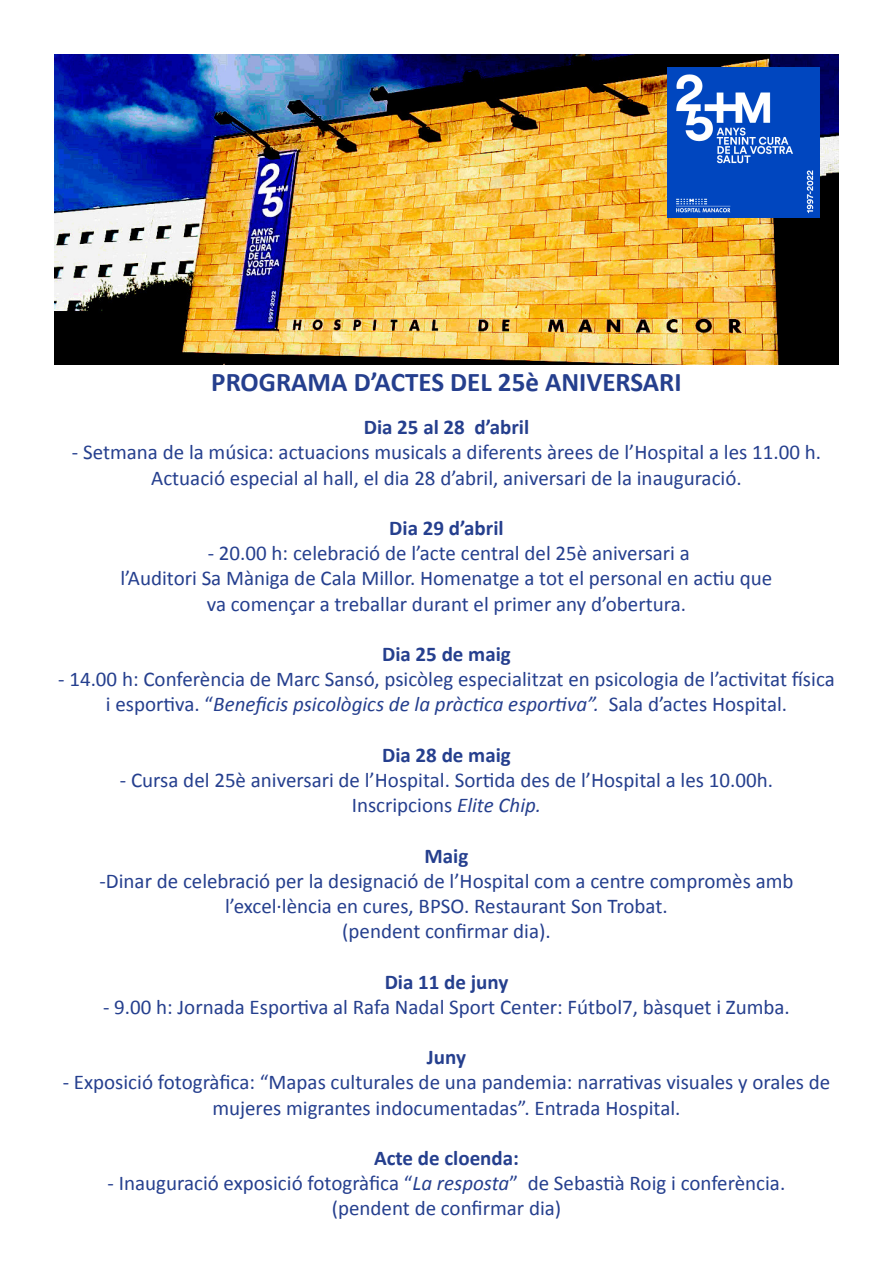
<style>
.page{position:relative;width:893px;height:1263px;background:#fff}
.page>*{position:absolute;margin:0;border:0;box-sizing:border-box;transform-origin:0 0}
.t1{font:700 27px "Calibri";color:#253f8e}
.t2{font:21px/25.2px "Calibri";color:#253f8e;text-align:center}
.t3{font:700 21px "Calibri";color:#253f8e}
.s1{font-style:italic}
</style>
<div class="page">
<img style="left:54px;top:54px;width:785px;height:310px">
<img style="left:667px;top:67px;width:152px;height:151px">
<p class="t1" style="left:211px;top:365px;width:472px">PROGRAMA D’ACTES DEL 25è ANIVERSARI</p>
<p class="t3" style="left:364px;top:414px;width:167px">Dia 25 al 28 d’abril</p>
<p class="t2" style="left:72px;top:439px;width:751px">- Setmana de la música: actuacions musicals a diferents àrees de l’Hospital a les 11.00 h.</p>
<p class="t2" style="left:151px;top:464px;width:592px">Actuació especial al hall, el dia 28 d’abril, aniversari de la inauguració.</p>
<p class="t3" style="left:389px;top:515px;width:116px">Dia 29 d’abril</p>
<p class="t2" style="left:208px;top:540px;width:484px">- 20.00 h: celebració de l’acte central del 25è aniversari a</p>
<p class="t2" style="left:120px;top:565px;width:653px">l’Auditori Sa Màniga de Cala Millor. Homenatge a tot el personal en actiu que</p>
<p class="t2" style="left:207px;top:590px;width:481px">va començar a treballar durant el primer any d’obertura.</p>
<p class="t3" style="left:382px;top:641px;width:130px">Dia 25 de maig</p>
<p class="t2" style="left:58px;top:666px;width:778px">- 14.00 h: Conferència de Marc Sansó, psicòleg especialitzat en psicologia de l’activitat física i esportiva. “<span class="s1">Beneficis psicològics de la pràctica esportiva”.</span> Sala d’actes Hospital.</p>
<p class="t3" style="left:382px;top:742px;width:130px">Dia 28 de maig</p>
<p class="t2" style="left:120px;top:766px;width:655px">- Cursa del 25è aniversari de l’Hospital. Sortida des de l’Hospital a les 10.00h.</p>
<p class="t2" style="left:352px;top:792px;width:191px">Inscripcions <span class="s1">Elite Chip.</span></p>
<p class="t3" style="left:425px;top:842px;width:45px">Maig</p>
<p class="t2" style="left:99px;top:867px;width:696px">-Dinar de celebració per la designació de l’Hospital com a centre compromès amb l’excel·lència en cures, BPSO. Restaurant Son Trobat.</p>
<p class="t2" style="left:342px;top:918px;width:210px">(pendent confirmar dia).</p>
<p class="t3" style="left:385px;top:968px;width:125px">Dia 11 de juny</p>
<p class="t2" style="left:103px;top:993px;width:688px">- 9.00 h: Jornada Esportiva al Rafa Nadal Sport Center: Fútbol7, bàsquet i Zumba.</p>
<p class="t3" style="left:427px;top:1044px;width:41px">Juny</p>
<p class="t2" style="left:63px;top:1069px;width:769px">- Exposició fotogràfica: “Mapas culturales de una pandemia: narrativas visuales y orales de mujeres migrantes indocumentadas”. Entrada Hospital.</p>
<p class="t3" style="left:374px;top:1145px;width:146px">Acte de cloenda:</p>
<p class="t2" style="left:108px;top:1170px;width:679px">- Inauguració exposició fotogràfica “<span class="s1">La resposta</span>” de Sebastià Roig i conferència.</p>
<p class="t2" style="left:332px;top:1195px;width:231px">(pendent de confirmar dia)</p>
</div>
